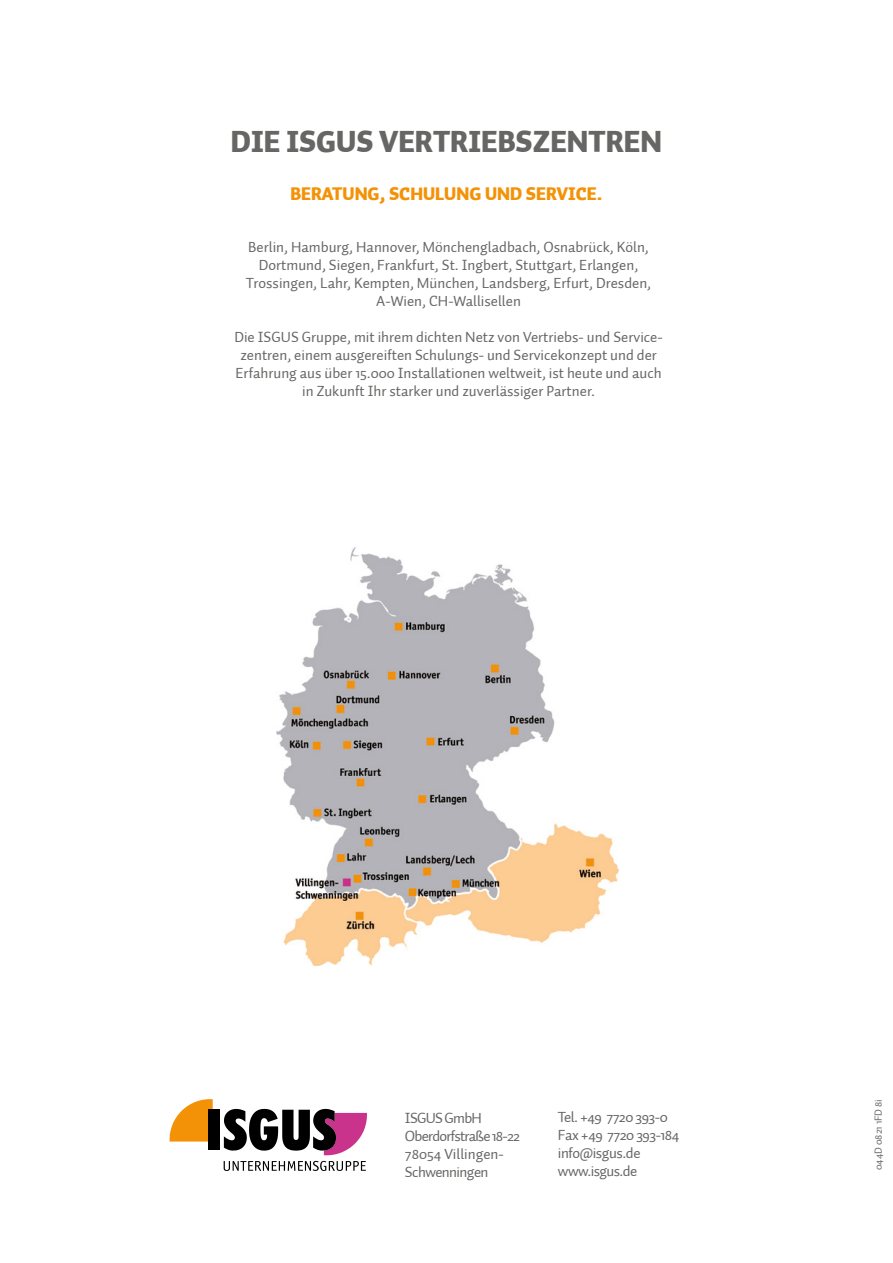
<style>
.page{position:relative;width:893px;height:1263px;background:#fff}
.page>*{position:absolute;margin:0;border:0;box-sizing:border-box;transform-origin:0 0}
.t1{font:30px "Auto 1 Black LF";color:#666665}
.t2{font:18px "Auto 1 Black LF";color:#f39207}
.t3{font:15px/18px "Auto 1";color:#666665;text-align:center}
.t4{font:15px/18px "Auto 1";letter-spacing:-.03em;color:#666665}
.t5{font:15px/18px "Auto 1";letter-spacing:-.04em;color:#666665}
.t6{font:10.5px "Auto 1";color:#666665}
</style>
<div class="page">
<svg style="left:169px;top:1099px;width:44px;height:42px"></svg>
<div style="left:208px;top:1110px;width:12px;height:40px;background:#000"></div>
<svg style="left:224px;top:1109px;width:143px;height:46px"></svg>
<svg style="left:224px;top:1161px;width:142px;height:10px"></svg>
<img style="left:277px;top:548px;width:342px;height:417px">
<h1 class="t1" style="left:231px;top:122px;width:433px">DIE ISGUS VERTRIEBSZENTREN</h1>
<p class="t2" style="left:290px;top:182px;width:314px">BERATUNG, SCHULUNG UND SERVICE.</p>
<p class="t3" style="left:246px;top:238px;width:407px">Berlin, Hamburg, Hannover, Mönchengladbach, Osnabrück, Köln, Dortmund, Siegen, Frankfurt, St. Ingbert, Stuttgart, Erlangen, Trossingen, Lahr, Kempten, München, Landsberg, Erfurt, Dresden, A-Wien, CH-Wallisellen</p>
<p class="t3" style="left:234px;top:328px;width:430px">Die ISGUS Gruppe, mit ihrem dichten Netz von Vertriebs- und Service&shy;zentren, einem ausgereiften Schulungs- und Servicekonzept und der Erfahrung aus über 15.000 Installationen weltweit, ist heute und auch in Zukunft Ihr starker und zuverlässiger Partner.</p>
<p class="t5" style="left:405px;top:1109px;width:117px">ISGUS GmbH<br>Oberdorfstraße 18-22<br>78054 Villingen-<br>Schwenningen</p>
<p class="t4" style="left:558px;top:1108px;width:123px">Tel. +49 7720 393-0<br>Fax +49 7720 393-184 info@isgus.de www.isgus.de</p>
<p class="t6" style="left:872px;top:1170px;width:72px;rotate:-90deg">044D 0821 1FD 8i</p>
</div>
